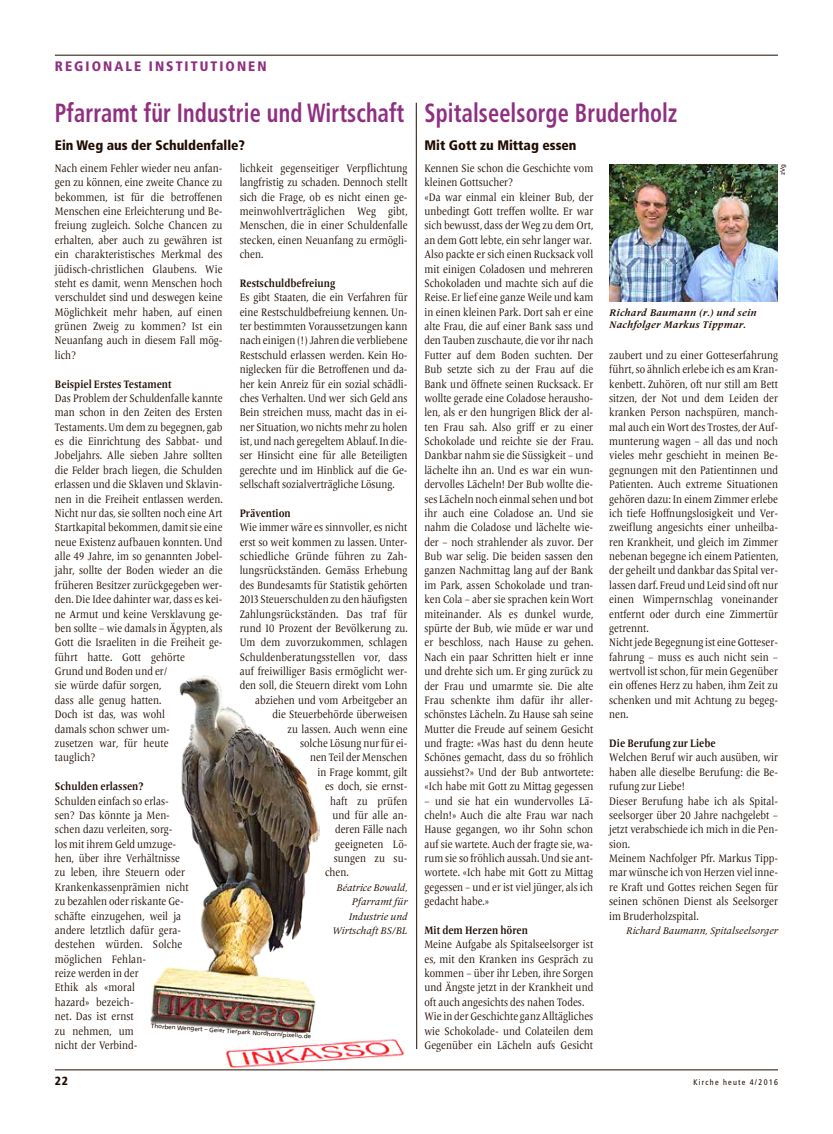
<style>
.page{position:relative;width:833px;height:1134px;background:#fff}
.page>*{position:absolute;margin:0;border:0;box-sizing:border-box;transform-origin:0 0}
.t1{font:700 condensed 26.25px "Frutiger";letter-spacing:.005em;color:#8f2f81;scale:.85 1}
.t2{font:900 condensed 13.75px "Frutiger";color:#1f0c00}
.t3{font:900 condensed 13.75px "Frutiger";letter-spacing:.15em;color:#8f2f81}
.t4{font:900 condensed 11.88px "Frutiger";color:#1f0c00}
.t5{font:11.25px/14.4px "Frutiger Serif LT Pro";letter-spacing:.005em;color:#1f0c00;scale:.85 1}
.t6{font:700 11.25px "Frutiger Serif LT Pro";letter-spacing:.005em;color:#1f0c00;scale:.85 1}
.t7{font:italic 10px/14.4px "Frutiger Serif LT Pro";color:#1f0c00;text-align:right}
.t8{font:italic 700 10px/12.5px "Frutiger Serif LT Pro";letter-spacing:.025em;color:#1f0c00}
.t9{font:condensed 8.12px "Frutiger";letter-spacing:.15em;color:#1f0c00}
.t10{font:6.25px "Frutiger";color:#1f0c00}
</style>
<div class="page">
<hr style="left:55px;top:1070px;width:723px;height:1px;background:#1f0c00">
<img style="left:225px;top:1039px;width:180px;height:29px">
<hr style="left:55px;top:55px;width:723px;height:1px;background:#1f0c00">
<svg style="left:416px;top:102px;width:1px;height:947px"></svg>
<img style="left:609px;top:165px;width:169px;height:136px">
<img style="left:150px;top:675px;width:169px;height:357px">
<p class="t3" style="left:55px;top:58px;width:213px">REGIONALE INSTITUTIONEN</p>
<h1 class="t1" style="left:55px;top:97px;width:413px">Pfarramt für Industrie und Wirtschaft</h1>
<p class="t2" style="left:55px;top:137px;width:191px">Ein Weg aus der Schuldenfalle?</p>
<p class="t5" style="left:55px;top:161px;width:199px;text-align:justify">Nach einem Fehler wieder neu anfan&shy;gen zu können, eine zweite Chance zu bekommen, ist für die betroffenen Menschen eine Erleichterung und Be&shy;freiung zugleich. Solche Chancen zu erhalten, aber auch zu gewähren ist ein charakteristisches Merkmal des jüdisch-christlichen Glaubens. Wie steht es damit, wenn Menschen hoch verschuldet sind und deswegen keine Möglichkeit mehr haben, auf einen grünen Zweig zu kommen? Ist ein Neuanfang auch in diesem Fall mög&shy;lich?</p>
<p class="t6" style="left:55px;top:377px;width:139px">Beispiel Erstes Testament</p>
<p class="t5" style="left:55px;top:391px;width:199px">Das Problem der Schuldenfalle kannte man schon in den Zeiten des Ersten<br>Testaments. Um dem zu begegnen, gab es die Einrichtung des Sabbat- und<br>Jobeljahrs. Alle sieben Jahre sollten die Felder brach liegen, die Schulden erlassen und die Sklaven und Sklavin&shy;nen in die Freiheit entlassen werden.<br>Nicht nur das, sie sollten noch eine Art<br>Startkapital bekommen, damit sie eine neue Existenz aufbauen konnten. Und alle 49 Jahre, im so genannten Jobel&shy;jahr, sollte der Boden wieder an die früheren Besitzer zurückgegeben wer&shy;den. Die Idee dahinter war, dass es kei&shy;ne Armut und keine Versklavung ge&shy;ben sollte – wie damals in Ägypten, als<br>Gott die Israeliten in die Freiheit ge&shy;führt hatte. Gott gehörte<br>Grund und Boden und er/<br>sie würde dafür sorgen,<br>dass alle genug hatten.<br>Doch ist das, was wohl<br>damals schon schwer um-<br>zusetzen war, für heute<br>tauglich?</p>
<p class="t6" style="left:55px;top:780px;width:106px">Schulden erlassen?</p>
<p class="t5" style="left:55px;top:794px;width:159px">Schulden einfach so erlas&shy;sen? Das könnte ja Men&shy;schen dazu verleiten, sorg-<br>los mit ihrem Geld umzuge&shy;hen, über ihre Verhältnisse zu leben, ihre Steuern oder<br>Krankenkassenprämien nicht zu bezahlen oder riskante Ge&shy;schäfte einzugehen, weil ja andere letztlich dafür gera&shy;destehen würden. Solche möglichen Fehlan-<br>reize werden in der<br>Ethik als «moral<br>hazard» bezeich-<br>net. Das ist ernst<br>zu nehmen, um<br>nicht der Verbind-</p>
<p class="t5" style="left:240px;top:161px;width:199px;text-align:justify">lichkeit gegenseitiger Verpflichtung langfristig zu schaden. Dennoch stellt sich die Frage, ob es nicht einen ge&shy;meinwohlverträglichen Weg gibt, Menschen, die in einer Schuldenfalle stecken, einen Neuanfang zu ermögli&shy;chen.</p>
<p class="t6" style="left:240px;top:276px;width:114px">Restschuldbefreiung</p>
<p class="t5" style="left:240px;top:290px;width:199px;text-align:justify">Es gibt Staaten, die ein Verfahren für eine Restschuldbefreiung kennen. Un&shy;ter bestimmten Voraussetzungen kann nach einigen (!) Jahren die verbliebene Restschuld erlassen werden. Kein Ho&shy;niglecken für die Betroffenen und da&shy;her kein Anreiz für ein sozial schädli&shy;ches Verhalten. Und wer sich Geld ans Bein streichen muss, macht das in ei&shy;ner Situation, wo nichts mehr zu holen ist, und nach geregeltem Ablauf. In die&shy;ser Hinsicht eine für alle Beteiligten gerechte und im Hinblick auf die Ge&shy;sellschaft sozialverträgliche Lösung.</p>
<p class="t6" style="left:240px;top:506px;width:62px">Prävention</p>
<p class="t5" style="left:240px;top:520px;width:199px">Wie immer wäre es sinnvoller, es nicht</p>
<p class="t5" style="left:240px;top:535px;width:199px">erst so weit kommen zu lassen. Unter-</p>
<p class="t5" style="left:240px;top:549px;width:199px">schiedliche Gründe führen zu Zah-</p>
<p class="t5" style="left:240px;top:564px;width:199px">lungsrückständen. Gemäss Erhebung</p>
<p class="t5" style="left:240px;top:578px;width:199px">des Bundesamts für Statistik gehörten</p>
<p class="t5" style="left:240px;top:592px;width:199px">2013 Steuerschulden zu den häufigsten</p>
<p class="t5" style="left:240px;top:607px;width:199px">Zahlungsrückständen. Das traf für</p>
<p class="t5" style="left:240px;top:621px;width:199px">rund 10 Prozent der Bevölkerung zu.</p>
<p class="t5" style="left:240px;top:635px;width:199px">Um dem zuvorzukommen, schlagen</p>
<p class="t5" style="left:240px;top:650px;width:199px">Schuldenberatungsstellen vor, dass</p>
<p class="t5" style="left:240px;top:664px;width:199px">auf freiwilliger Basis ermöglicht wer-</p>
<p class="t5" style="left:240px;top:679px;width:199px">den soll, die Steuern direkt vom Lohn</p>
<p class="t5" style="left:255px;top:693px;width:181px">abziehen und vom Arbeitgeber an</p>
<p class="t5" style="left:272px;top:707px;width:160px">die Steuerbehörde überweisen</p>
<p class="t5" style="left:287px;top:722px;width:143px">zu lassen. Auch wenn eine</p>
<p class="t5" style="left:300px;top:736px;width:128px">solche Lösung nur für ei-</p>
<p class="t5" style="left:310px;top:750px;width:116px">nen Teil der Menschen</p>
<p class="t5" style="left:317px;top:765px;width:107px">in Frage kommt, gilt</p>
<p class="t5" style="left:325px;top:779px;width:99px">es doch, sie ernst-</p>
<p class="t5" style="left:330px;top:794px;width:93px">haft zu prüfen</p>
<p class="t5" style="left:332px;top:808px;width:90px">und für alle an-</p>
<p class="t5" style="left:335px;top:822px;width:87px">deren Fälle nach</p>
<p class="t5" style="left:335px;top:837px;width:87px">geeigneten Lö-</p>
<p class="t5" style="left:334px;top:851px;width:88px">sungen zu su-</p>
<p class="t5" style="left:325px;top:865px;width:30px">chen.</p>
<p class="t7" style="left:332px;top:880px;width:77px">Béatrice Bowald,<br>Pfarramt für<br>Industrie und<br>Wirtschaft BS/BL</p>
<p class="t10" style="left:151px;top:1022px;width:162px;rotate:4deg">Thorben Wengert – Geier Tierpark Nordhorn/pixelio.de</p>
<h1 class="t1" style="left:424px;top:97px;width:299px">Spitalseelsorge Bruderholz</h1>
<p class="t2" style="left:424px;top:137px;width:154px">Mit Gott zu Mittag essen</p>
<p class="t5" style="left:424px;top:161px;width:200px">Kennen Sie schon die Geschichte vom kleinen Gottsucher?<br>«Da war einmal ein kleiner Bub, der unbedingt Gott treffen wollte. Er war sich bewusst, dass der Weg zu dem Ort, an dem Gott lebte, ein sehr langer war.<br>Also packte er sich einen Rucksack voll mit einigen Coladosen und mehreren Schokoladen und machte sich auf die Reise. Er lief eine ganze Weile und kam in einen kleinen Park. Dort sah er eine alte Frau, die auf einer Bank sass und den Tauben zuschaute, die vor ihr nach Futter auf dem Boden suchten. Der Bub setzte sich zu der Frau auf die Bank und öffnete seinen Rucksack. Er wollte gerade eine Coladose herausho&shy;len, als er den hungrigen Blick der al&shy;ten Frau sah. Also griff er zu einer Schokolade und reichte sie der Frau.<br>Dankbar nahm sie die Süssigkeit – und lächelte ihn an. Und es war ein wun&shy;dervolles Lächeln! Der Bub wollte die&shy;ses Lächeln noch einmal sehen und bot ihr auch eine Coladose an. Und sie nahm die Coladose und lächelte wie&shy;der – noch strahlender als zuvor. Der Bub war selig. Die beiden sassen den ganzen Nachmittag lang auf der Bank im Park, assen Schokolade und tran&shy;ken Cola – aber sie sprachen kein Wort miteinander. Als es dunkel wurde, spürte der Bub, wie müde er war und er beschloss, nach Hause zu gehen.<br>Nach ein paar Schritten hielt er inne und drehte sich um. Er ging zurück zu der Frau und umarmte sie. Die alte Frau schenkte ihm dafür ihr aller&shy;schönstes Lächeln. Zu Hause sah seine Mutter die Freude auf seinem Gesicht und fragte: «Was hast du denn heute Schönes gemacht, dass du so fröhlich aussiehst?» Und der Bub antwortete: «Ich habe mit Gott zu Mittag gegessen</p>
<p class="t5" style="left:424px;top:794px;width:200px;text-align:justify">– und sie hat ein wundervolles Lä&shy;cheln!» Auch die alte Frau war nach Hause gegangen, wo ihr Sohn schon auf sie wartete. Auch der fragte sie, wa&shy;rum sie so fröhlich aussah. Und sie ant&shy;wortete. «Ich habe mit Gott zu Mittag gegessen – und er ist viel jünger, als ich gedacht habe.»</p>
<p class="t6" style="left:424px;top:923px;width:123px">Mit dem Herzen hören</p>
<p class="t5" style="left:424px;top:937px;width:200px">Meine Aufgabe als Spitalseelsorger ist es, mit den Kranken ins Gespräch zu kommen – über ihr Leben, ihre Sorgen und Ängste jetzt in der Krankheit und oft auch angesichts des nahen Todes.<br>Wie in der Geschichte ganz Alltägliches wie Schokolade- und Colateilen dem Gegenüber ein Lächeln aufs Gesicht</p>
<p class="t10" style="left:779px;top:175px;width:13px;rotate:-90deg">zVg</p>
<p class="t8" style="left:609px;top:306px;width:149px">Richard Baumann (r.) und sein<br>Nachfolger Markus Tippmar.</p>
<p class="t5" style="left:609px;top:348px;width:200px">zaubert und zu einer Gotteserfahrung führt, so ähnlich erlebe ich es am Kran&shy;kenbett. Zuhören, oft nur still am Bett sitzen, der Not und dem Leiden der kranken Person nachspüren, manch&shy;mal auch ein Wort des Trostes, der Auf&shy;munterung wagen – all das und noch vieles mehr geschieht in meinen Be&shy;gegnungen mit den Patientinnen und Patienten. Auch extreme Situationen gehören dazu: In einem Zimmer erlebe ich tiefe Hoffnungslosigkeit und Ver&shy;zweiflung angesichts einer unheilba&shy;ren Krankheit, und gleich im Zimmer nebenan begegne ich einem Patienten, der geheilt und dankbar das Spital ver&shy;lassen darf. Freud und Leid sind oft nur einen Wimpernschlag voneinander entfernt oder durch eine Zimmertür getrennt.<br>Nicht jede Begegnung ist eine Gotteser&shy;fahrung – muss es auch nicht sein – wertvoll ist schon, für mein Gegenüber ein offenes Herz zu haben, ihm Zeit zu schenken und mit Achtung zu begeg&shy;nen.</p>
<p class="t6" style="left:609px;top:736px;width:127px">Die Berufung zur Liebe</p>
<p class="t5" style="left:609px;top:750px;width:200px">Welchen Beruf wir auch ausüben, wir haben alle dieselbe Berufung: die Be&shy;rufung zur Liebe!<br>Dieser Berufung habe ich als Spital&shy;seelsorger über 20 Jahre nachgelebt – jetzt verabschiede ich mich in die Pen&shy;sion.<br>Meinem Nachfolger Pfr. Markus Tipp&shy;mar wünsche ich von Herzen viel inne&shy;re Kraft und Gottes reichen Segen für seinen schönen Dienst als Seelsorger im Bruderholzspital.</p>
<p class="t7" style="left:626px;top:923px;width:153px">Richard Baumann, Spitalseelsorger</p>
<p class="t4" style="left:55px;top:1074px;width:15px">22</p>
<p class="t9" style="left:693px;top:1077px;width:86px">Kirche heute 4/2016</p>
</div>
